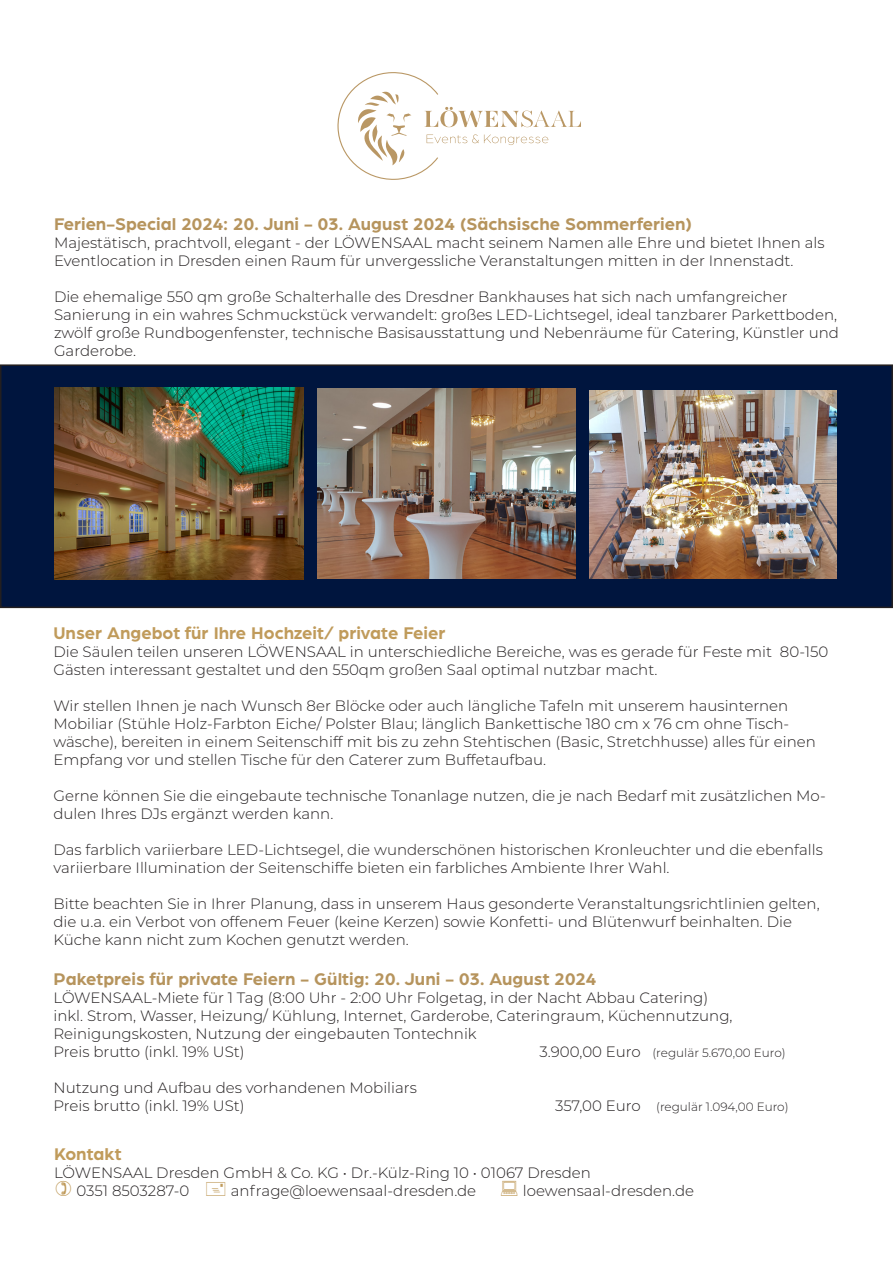
<style>
.page{position:relative;width:893px;height:1263px;background:#fff}
.page>*{position:absolute;margin:0;border:0;box-sizing:border-box;transform-origin:0 0}
.t1{font:700 18px "Arboria";color:#b6945d}
.t2{font:700 18px "Arboria";color:#c09b5b}
.t3{font:300 15px/18px "Montserrat";color:#231f20}
.t4{font:300 12px "Montserrat";color:#231f20}
.s1{font-size:15px}
</style>
<div class="page">
<div style="left:1px;top:365px;width:891px;height:242px;background:#00153e"></div>
<div style="left:0;top:364px;width:893px;height:244px;border:2px solid #231f20"></div>
<svg style="left:337px;top:72px;width:244px;height:108px"></svg>
<img style="left:317px;top:388px;width:259px;height:191px">
<img style="left:589px;top:390px;width:248px;height:189px">
<img style="left:54px;top:387px;width:250px;height:193px">
<p class="t1" style="left:54px;top:211px;width:639px">Ferien-Special 2024: 20. Juni - 03. August 2024 (Sächsische Sommerferien)</p>
<p class="t3" style="left:54px;top:233px;width:772px">Majestätisch, prachtvoll, elegant - der LÖWENSAAL macht seinem Namen alle Ehre und bietet Ihnen als<br>Eventlocation in Dresden einen Raum für unvergessliche Veranstaltungen mitten in der Innenstadt.</p>
<p class="t3" style="left:54px;top:287px;width:786px">Die ehemalige 550 qm große Schalterhalle des Dresdner Bankhauses hat sich nach umfangreicher Sanierung in ein wahres Schmuckstück verwandelt: großes LED-Lichtsegel, ideal tanzbarer Parkettboden, zwölf große Rundbogenfenster, technische Basisausstattung und Nebenräume für Catering, Künstler und Garderobe.</p>
<p class="t2" style="left:53px;top:621px;width:393px">Unser Angebot für Ihre Hochzeit/ private Feier</p>
<p class="t3" style="left:53px;top:642px;width:776px">Die Säulen teilen unseren LÖWENSAAL in unterschiedliche Bereiche, was es gerade für Feste mit 80-150<br>Gästen interessant gestaltet und den 550qm großen Saal optimal nutzbar macht.</p>
<p class="t3" style="left:53px;top:696px;width:764px">Wir stellen Ihnen je nach Wunsch 8er Blöcke oder auch längliche Tafeln mit unserem hausinternen Mobiliar (Stühle Holz-Farbton Eiche/ Polster Blau; länglich Bankettische 180 cm x 76 cm ohne Tisch&shy;wäsche), bereiten in einem Seitenschiff mit bis zu zehn Stehtischen (Basic, Stretchhusse) alles für einen Empfang vor und stellen Tische für den Caterer zum Buffetaufbau.</p>
<p class="t3" style="left:53px;top:786px;width:774px">Gerne können Sie die eingebaute technische Tonanlage nutzen, die je nach Bedarf mit zusätzlichen Mo&shy;dulen Ihres DJs ergänzt werden kann.</p>
<p class="t3" style="left:53px;top:840px;width:771px">Das farblich variierbare LED-Lichtsegel, die wunderschönen historischen Kronleuchter und die ebenfalls variierbare Illumination der Seitenschiffe bieten ein farbliches Ambiente Ihrer Wahl.</p>
<p class="t3" style="left:53px;top:894px;width:768px">Bitte beachten Sie in Ihrer Planung, dass in unserem Haus gesonderte Veranstaltungsrichtlinien gelten, die u.a. ein Verbot von offenem Feuer (keine Kerzen) sowie Konfetti- und Blütenwurf beinhalten. Die<br>Küche kann nicht zum Kochen genutzt werden.</p>
<p class="t1" style="left:53px;top:967px;width:544px">Paketpreis für private Feiern - Gültig: 20. Juni - 03. August 2024</p>
<p class="t3" style="left:53px;top:988px;width:656px">LÖWENSAAL-Miete für 1 Tag (8:00 Uhr - 2:00 Uhr Folgetag, in der Nacht Abbau Catering)</p>
<p class="t3" style="left:53px;top:1006px;width:681px">inkl. Strom, Wasser, Heizung/ Kühlung, Internet, Garderobe, Cateringraum, Küchennutzung,</p>
<p class="t3" style="left:53px;top:1024px;width:425px">Reinigungskosten, Nutzung der eingebauten Tontechnik</p>
<p class="t3" style="left:53px;top:1042px;width:193px">Preis brutto (inkl. 19% USt)</p>
<p class="t4" style="left:539px;top:1045px;width:248px"><span class="s1">3.900,00 Euro</span> (regulär 5.670,00 Euro)</p>
<p class="t3" style="left:53px;top:1078px;width:365px">Nutzung und Aufbau des vorhandenen Mobiliars</p>
<p class="t3" style="left:53px;top:1096px;width:193px">Preis brutto (inkl. 19% USt)</p>
<p class="t3" style="left:555px;top:1096px;width:87px">357,00 Euro</p>
<p class="t4" style="left:656px;top:1099px;width:134px">(regulär 1.094,00 Euro)</p>
<p class="t2" style="left:54px;top:1141px;width:69px">Kontakt</p>
<p class="t3" style="left:54px;top:1163px;width:538px">LÖWENSAAL Dresden GmbH &amp; Co. KG • Dr.-Külz-Ring 10 • 01067 Dresden</p>
<p class="t3" style="left:77px;top:1181px;width:114px">0351 8503287-0</p>
<p class="t3" style="left:231px;top:1181px;width:247px">anfrage@loewensaal-dresden.de</p>
<p class="t3" style="left:523px;top:1181px;width:173px">loewensaal-dresden.de</p>
</div>
